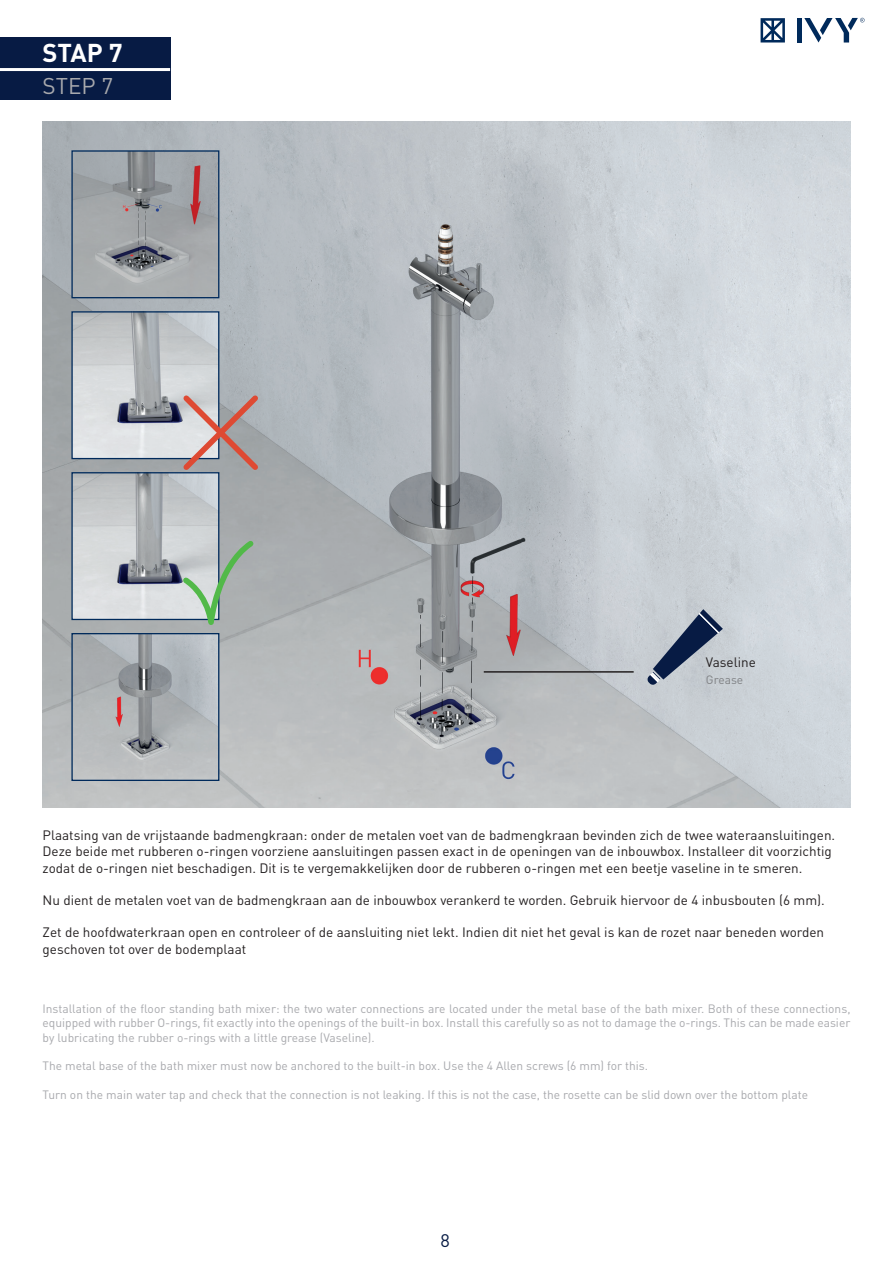
<style>
.page{position:relative;width:893px;height:1263px;background:#fff}
.page>*{position:absolute;margin:0;border:0;box-sizing:border-box;transform-origin:0 0}
.t1{font:700 25.5px "DIN Pro";color:#fff}
.t2{font:22.5px "DIN Pro";color:#a8a9ad}
.t3{font:18px "DIN Pro";color:#071b44}
.t4{font:13.5px/16.2px "DIN Pro";color:#231f20}
.t5{font:12px/14.4px "DIN Pro";color:#a8a9ad;text-align:justify}
.t6{font:12px "DIN Pro";color:#808285}
</style>
<div class="page">
<div style="left:797px;top:18px;width:5px;height:25px;background:#002a5b"></div>
<svg style="left:761px;top:18px;width:24px;height:25px"></svg>
<svg style="left:804px;top:18px;width:61px;height:25px"></svg>
<div style="left:0;top:37px;width:170px;height:63px;background:#071b44"></div>
<hr style="left:0;top:68px;width:170px;height:3px;background:#fff">
<img style="left:43px;top:121px;width:807px;height:687px">
<hr style="left:484px;top:671px;width:150px;height:2px;background:#231f20">
<svg style="left:647px;top:609px;width:76px;height:76px;background:#8f99a8"></svg>
<img style="left:73px;top:152px;width:144px;height:144px">
<div style="left:71px;top:150px;width:148px;height:148px;border:1px solid #002a5b"></div>
<img style="left:73px;top:313px;width:144px;height:144px">
<div style="left:71px;top:311px;width:148px;height:148px;border:1px solid #002a5b"></div>
<img style="left:73px;top:474px;width:144px;height:144px">
<div style="left:71px;top:472px;width:148px;height:148px;border:1px solid #002a5b"></div>
<img style="left:73px;top:635px;width:144px;height:144px">
<div style="left:71px;top:633px;width:148px;height:148px;border:1px solid #002a5b"></div>
<svg style="left:180px;top:536px;width:78px;height:86px;background:#adbdb2"></svg>
<svg style="left:178px;top:390px;width:85px;height:85px;background:#b8a6a6"></svg>
<hr style="left:892px;top:51px;width:1px;height:63px;background:#071b44">
<h1 class="t1" style="left:43px;top:35px;width:82px">STAP 7</h1>
<h2 class="t2" style="left:43px;top:70px;width:72px">STEP 7</h2>
<p class="t4" style="left:706px;top:654px;width:51px">Vaseline</p>
<p class="t6" style="left:706px;top:671px;width:39px">Grease</p>
<p class="t4" style="left:43px;top:827px;width:794px">Plaatsing van de vrijstaande badmengkraan: onder de metalen voet van de badmengkraan bevinden zich de twee wateraansluitingen.<br>Deze beide met rubberen o-ringen voorziene aansluitingen passen exact in de openingen van de inbouwbox. Installeer dit voorzichtig zodat de o-ringen niet beschadigen. Dit is te vergemakkelijken door de rubberen o-ringen met een beetje vaseline in te smeren.</p>
<p class="t4" style="left:43px;top:891px;width:784px">Nu dient de metalen voet van de badmengkraan aan de inbouwbox verankerd te worden. Gebruik hiervoor de 4 inbusbouten (6 mm).</p>
<p class="t4" style="left:43px;top:924px;width:783px">Zet de hoofdwaterkraan open en controleer of de aansluiting niet lekt. Indien dit niet het geval is kan de rozet naar beneden worden geschoven tot over de bodemplaat</p>
<p class="t5" style="left:43px;top:1001px;width:809px">Installation of the floor standing bath mixer: the two water connections are located under the metal base of the bath mixer. Both of these connections, equipped with rubber O-rings, fit exactly into the openings of the built-in box. Install this carefully so as not to damage the o-rings. This can be made easier by lubricating the rubber o-rings with a little grease (Vaseline).</p>
<p class="t5" style="left:43px;top:1058px;width:607px">The metal base of the bath mixer must now be anchored to the built-in box. Use the 4 Allen screws (6 mm) for this.</p>
<p class="t5" style="left:43px;top:1087px;width:767px">Turn on the main water tap and check that the connection is not leaking. If this is not the case, the rosette can be slid down over the bottom plate</p>
<h3 class="t3" style="left:440px;top:1228px;width:11px">8</h3>
</div>
